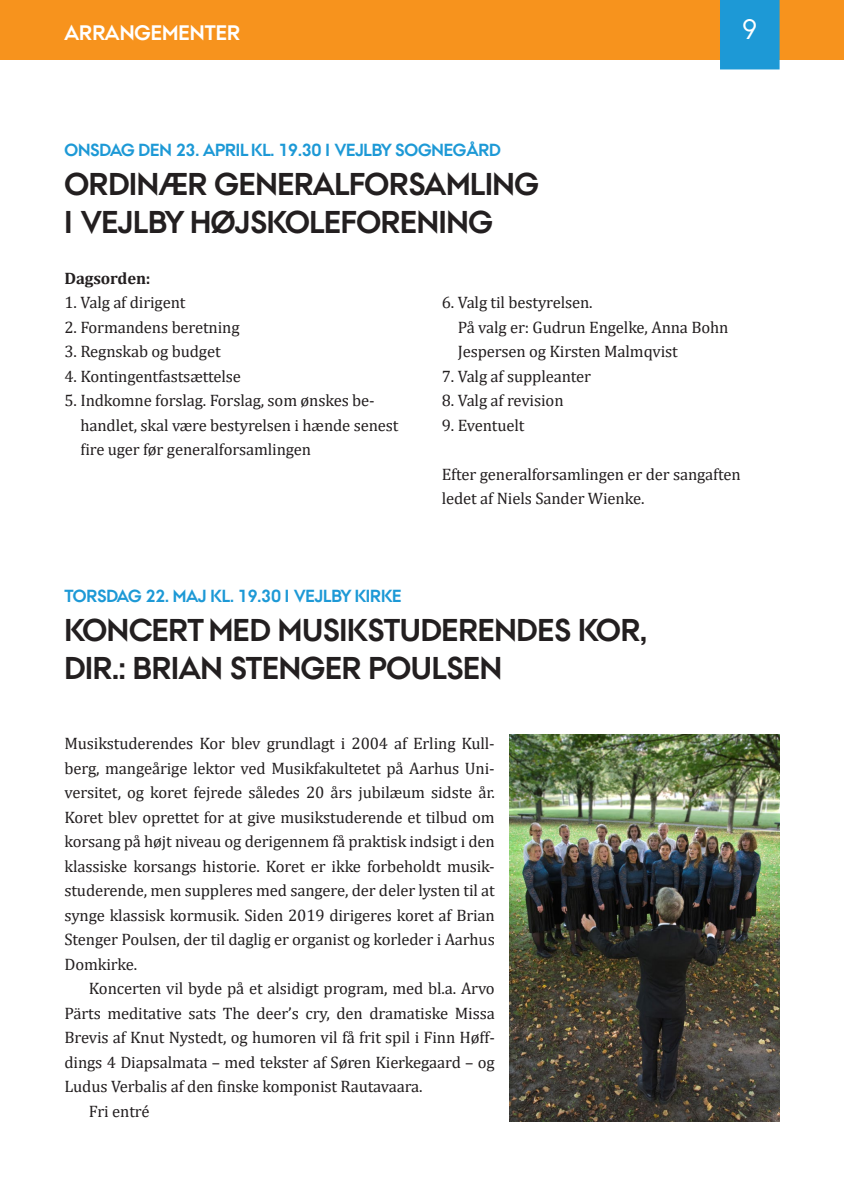
<style>
.page{position:relative;width:844px;height:1191px;background:#fff}
.page>*{position:absolute;margin:0;border:0;box-sizing:border-box;transform-origin:0 0}
.t1{font:700 31.5px/38.5px "AU Passata";letter-spacing:-.01em;color:#231f20}
.t2{font:28px "AU Passata";color:#fff}
.t3{font:700 21px "AU Passata";color:#fff}
.t4{font:700 17.5px "AU Passata";letter-spacing:-.01em;color:#1d99d6}
.t5{font:16.62px/24.5px "Cambria";letter-spacing:-.01em;color:#231f20}
.t6{font:700 16.62px "Cambria";letter-spacing:-.01em;color:#231f20}
</style>
<div class="page">
<div style="left:0;top:0;width:843px;height:60px;background:#f7931d"></div>
<div style="left:720px;top:0;width:59px;height:69px;background:#1d99d6"></div>
<img style="left:509px;top:734px;width:270px;height:387px">
<p class="t3" style="left:64px;top:20px;width:177px">ARRANGEMENTER</p>
<h2 class="t2" style="left:741px;top:13px;width:17px">9</h2>
<p class="t4" style="left:64px;top:140px;width:438px">ONSDAG DEN 23. APRIL KL. 19.30 I VEJLBY SOGNEGÅRD</p>
<h1 class="t1" style="left:64px;top:165px;width:476px">ORDINÆR GENERALFORSAMLING<br>I VEJLBY HØJSKOLEFORENING</h1>
<p class="t6" style="left:64px;top:266px;width:88px">Dagsorden:</p>
<p class="t5" style="left:64px;top:290px;width:122px">1. Valg af dirigent</p>
<p class="t5" style="left:64px;top:315px;width:176px">2. Formandens beretning</p>
<p class="t5" style="left:64px;top:339px;width:157px">3. Regnskab og budget</p>
<p class="t5" style="left:64px;top:364px;width:178px">4. Kontingentfastsættelse</p>
<p class="t5" style="left:80px;top:388px;width:319px;text-indent:-16px">5. Indkomne forslag. Forslag, som ønskes be&shy;handlet, skal være bestyrelsen i hænde senest fire uger før generalforsamlingen</p>
<p class="t5" style="left:457px;top:290px;width:272px;text-indent:-16px">6. Valg til bestyrelsen.<br>På valg er: Gudrun Engelke, Anna Bohn<br>Jespersen og Kirsten Malmqvist</p>
<p class="t5" style="left:441px;top:364px;width:151px">7. Valg af suppleanter</p>
<p class="t5" style="left:441px;top:388px;width:123px">8. Valg af revision</p>
<p class="t5" style="left:441px;top:413px;width:84px">9. Eventuelt</p>
<p class="t5" style="left:441px;top:462px;width:300px">Efter generalforsamlingen er der sangaften ledet af Niels Sander Wienke.</p>
<p class="t4" style="left:64px;top:586px;width:339px">TORSDAG 22. MAJ KL. 19.30 I VEJLBY KIRKE</p>
<h1 class="t1" style="left:64px;top:611px;width:584px">KONCERT MED MUSIKSTUDERENDES KOR,<br>DIR.: BRIAN STENGER POULSEN</h1>
<p class="t5" style="left:64px;top:731px;width:432px;text-align:justify">Musikstuderendes Kor blev grundlagt i 2004 af Erling Kull&shy;berg, mangeårige lektor ved Musikfakultetet på Aarhus Uni&shy;versitet, og koret fejrede således 20 års jubilæum sidste år.<br>Koret blev oprettet for at give musikstuderende et tilbud om korsang på højt niveau og derigennem få praktisk indsigt i den klassiske korsangs historie. Koret er ikke forbeholdt musik&shy;studerende, men suppleres med sangere, der deler lysten til at synge klassisk kormusik. Siden 2019 dirigeres koret af Brian Stenger Poulsen, der til daglig er organist og korleder i Aarhus Domkirke.</p>
<p class="t5" style="left:89px;top:976px;width:407px">Koncerten vil byde på et alsidigt program, med bl.a. Arvo</p>
<p class="t5" style="left:64px;top:1001px;width:432px">Pärts meditative sats The deer’s cry, den dramatiske Missa</p>
<p class="t5" style="left:64px;top:1025px;width:432px">Brevis af Knut Nystedt, og humoren vil få frit spil i Finn Høff-</p>
<p class="t5" style="left:64px;top:1050px;width:432px">dings 4 Diapsalmata – med tekster af Søren Kierkegaard – og</p>
<p class="t5" style="left:64px;top:1074px;width:359px">Ludus Verbalis af den finske komponist Rautavaara.</p>
<p class="t5" style="left:89px;top:1099px;width:62px">Fri entré</p>
</div>
